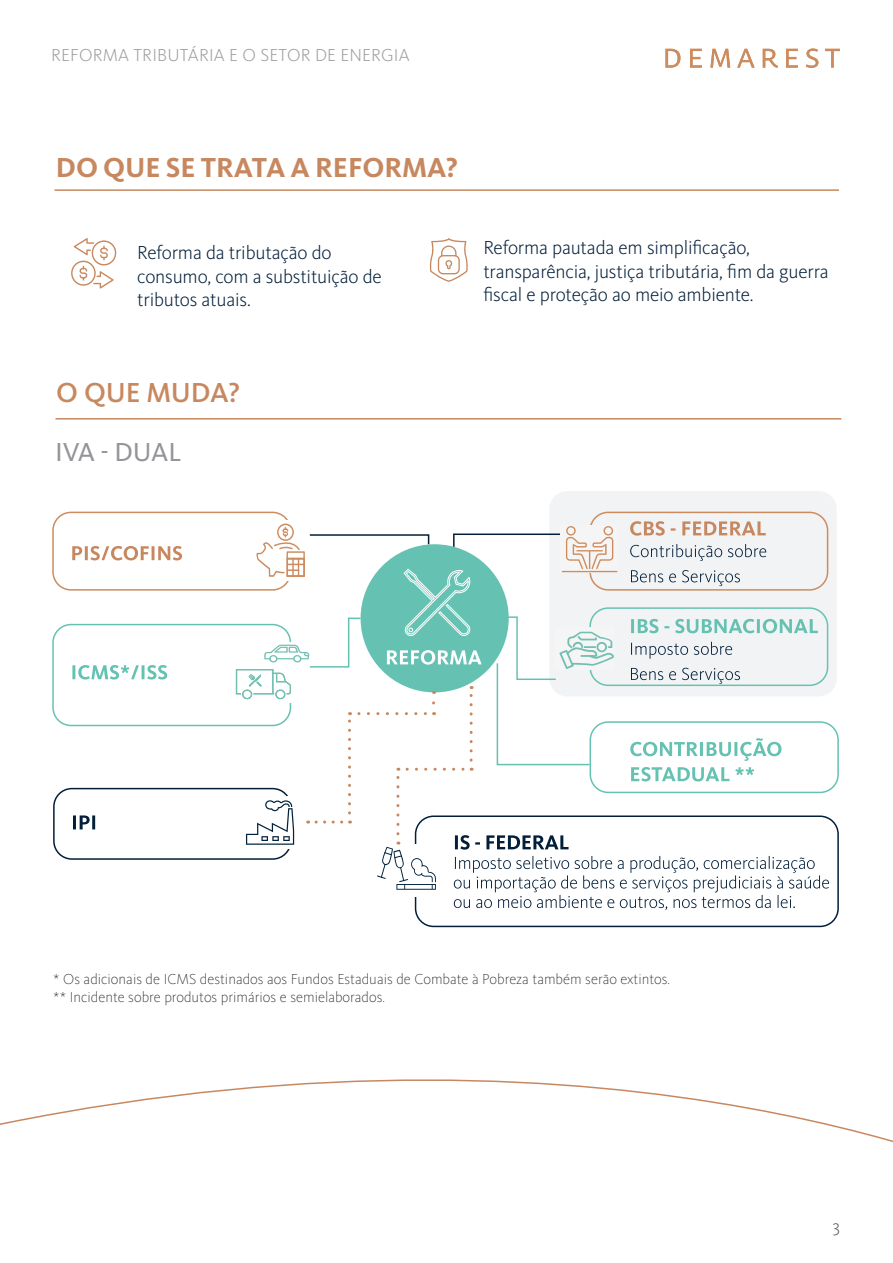
<style>
.page{position:relative;width:893px;height:1263px;background:#fff}
.page>*{position:absolute;margin:0;border:0;box-sizing:border-box;transform-origin:0 0}
.t1{font:700 28.5px "Kievit OT";color:#c78860}
.t2{font:500 28.5px "Kievit OT";letter-spacing:-.01em;color:#c78860}
.t3{font:27px "Kievit OT";letter-spacing:-.01em;color:#939598}
.t4{font:300 19.5px/23.4px "Kievit OT";letter-spacing:-.01em;color:#021e39}
.t5{font:300 18px "Kievit OT";letter-spacing:.01em;color:#9c9c9c}
.t6{font:300 18px "Kievit OT";color:#57585a}
.t7{font:200 15px "Kievit OT";color:#231f20}
</style>
<div class="page">
<svg style="left:665px;top:49px;width:175px;height:19px"></svg>
<hr style="left:55px;top:189px;width:784px;height:2px;background:#c78860">
<div style="left:549px;top:491px;width:288px;height:205px;background:#f2f3f4;border-radius:18px"></div>
<hr style="left:55px;top:418px;width:786px;height:2px;background:#c78860">
<svg style="left:72px;top:546px;width:110px;height:14px"></svg>
<svg style="left:72px;top:665px;width:95px;height:14px"></svg>
<svg style="left:73px;top:815px;width:22px;height:14px"></svg>
<div style="left:53px;top:788px;width:238px;height:72px;border:2px solid #021e39;border-radius:18px"></div>
<div style="left:415px;top:815px;width:424px;height:112px;border:2px solid #021e39;border-radius:18px"></div>
<div style="left:589px;top:512px;width:239px;height:79px;border:2px solid #cc8c5d;border-radius:18px"></div>
<div style="left:52px;top:512px;width:239px;height:79px;border:2px solid #cc8c5d;border-radius:18px"></div>
<div style="left:52px;top:624px;width:239px;height:102px;border:2px solid #65c2b2;border-radius:18px"></div>
<svg style="left:235px;top:669px;width:1px;height:26px"></svg>
<svg style="left:236px;top:521px;width:593px;height:389px"></svg>
<svg style="left:0;top:1079px;width:893px;height:64px"></svg>
<svg style="left:71px;top:238px;width:45px;height:51px"></svg>
<svg style="left:429px;top:238px;width:39px;height:44px"></svg>
<p class="t5" style="left:51px;top:45px;width:360px">REFORMA TRIBUTÁRIA E O SETOR DE ENERGIA</p>
<p class="t1" style="left:56px;top:151px;width:404px">DO QUE SE TRATA A REFORMA?</p>
<p class="t4" style="left:137px;top:242px;width:246px">Reforma da tributação do consumo, com a substituição de tributos atuais.</p>
<p class="t4" style="left:483px;top:237px;width:347px">Reforma pautada em simplificação, transparência, justiça tributária, fim da guerra fiscal e proteção ao meio ambiente.</p>
<p class="t2" style="left:56px;top:376px;width:185px">O QUE MUDA?</p>
<p class="t3" style="left:55px;top:437px;width:128px">IVA - DUAL</p>
<p class="t7" style="left:53px;top:971px;width:618px">* Os adicionais de ICMS destinados aos Fundos Estaduais de Combate à Pobreza também serão extintos.</p>
<p class="t7" style="left:53px;top:989px;width:333px">** Incidente sobre produtos primários e semielaborados.</p>
<p class="t6" style="left:832px;top:1216px;width:9px">3</p>
</div>
